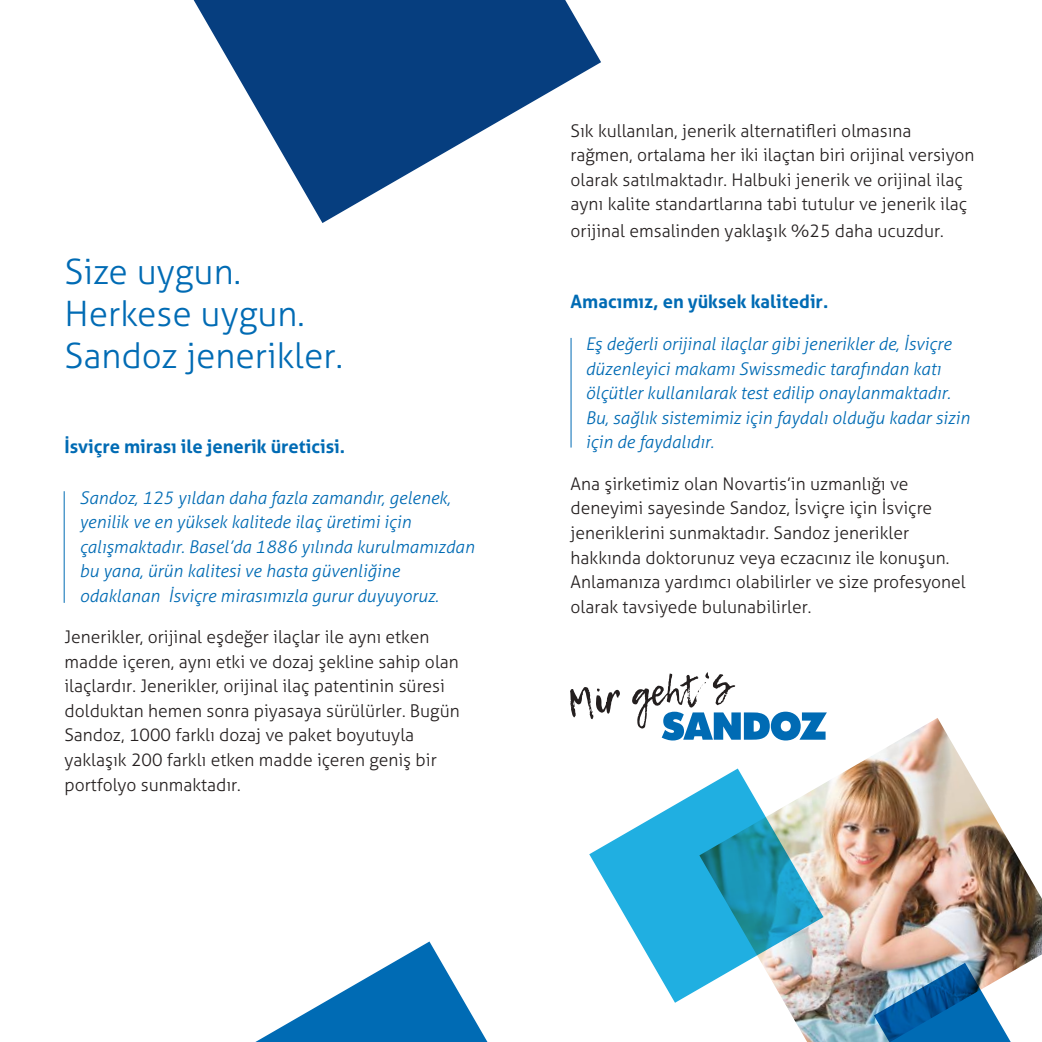
<style>
.page{position:relative;width:1042px;height:1042px;background:#fff}
.page>*{position:absolute;margin:0;border:0;box-sizing:border-box;transform-origin:0 0}
.t1{font:300 35px/42px "Aller";color:#006bb4}
.t2{font:700 18.38px "Aller";color:#006bb4}
.t3{font:300 17.5px/24.5px "Aller";color:#241f1f}
.t4{font:italic 300 17.5px/24.5px "Aller";color:#006bb4}
</style>
<div class="page">
<svg style="left:193px;top:0;width:408px;height:223px;fill:#063e7f"></svg>
<img style="left:782px;top:718px;width:260px;height:324px">
<svg style="left:589px;top:768px;width:234px;height:235px"></svg>
<img style="left:874px;top:963px;width:143px;height:79px">
<svg style="left:255px;top:941px;width:233px;height:101px"></svg>
<svg style="left:570px;top:672px;width:257px;height:68px"></svg>
<hr style="left:64px;top:491px;width:1px;height:112px;background:#006bb4">
<hr style="left:570px;top:338px;width:1px;height:109px;background:#006bb4">
<h1 class="t1" style="left:64px;top:251px;width:280px">Size uygun.<br>Herkese uygun.<br>Sandoz jenerikler.</h1>
<p class="t2" style="left:64px;top:435px;width:282px">İsviçre mirası ile jenerik üreticisi.</p>
<p class="t4" style="left:79px;top:485px;width:396px">Sandoz, 125 yıldan daha fazla zamandır, gelenek, yenilik ve en yüksek kalitede ilaç üretimi için çalışmaktadır. Basel’da 1886 yılında kurulmamızdan bu yana, ürün kalitesi ve hasta güvenliğine odaklanan İsviçre mirasımızla gurur duyuyoruz.</p>
<p class="t3" style="left:64px;top:625px;width:397px">Jenerikler, orijinal eşdeğer ilaçlar ile aynı etken madde içeren, aynı etki ve dozaj şekline sahip olan ilaçlardır. Jenerikler, orijinal ilaç patentinin süresi dolduktan hemen sonra piyasaya sürülürler. Bugün Sandoz, 1000 farklı dozaj ve paket boyutuyla yaklaşık 200 farklı etken madde içeren geniş bir portfolyo sunmaktadır.</p>
<p class="t3" style="left:570px;top:118px;width:405px">Sık kullanılan, jenerik alternatifleri olmasına rağmen, ortalama her iki ilaçtan biri orijinal versiyon olarak satılmaktadır. Halbuki jenerik ve orijinal ilaç aynı kalite standartlarına tabi tutulur ve jenerik ilaç</p>
<p class="t3" style="left:570px;top:218px;width:375px">orijinal emsalinden yaklaşık %25 daha ucuzdur.</p>
<p class="t2" style="left:570px;top:290px;width:259px">Amacımız, en yüksek kalitedir.</p>
<p class="t4" style="left:585px;top:332px;width:386px">Eş değerli orijinal ilaçlar gibi jenerikler de, İsviçre düzenleyici makamı Swissmedic tarafından katı ölçütler kullanılarak test edilip onaylanmaktadır.<br>Bu, sağlık sistemimiz için faydalı olduğu kadar sizin için de faydalıdır.</p>
<p class="t3" style="left:570px;top:471px;width:397px">Ana şirketimiz olan Novartis’in uzmanlığı ve deneyimi sayesinde Sandoz, İsviçre için İsviçre jeneriklerini sunmaktadır. Sandoz jenerikler hakkında doktorunuz veya eczacınız ile konuşun.<br>Anlamanıza yardımcı olabilirler ve size profesyonel olarak tavsiyede bulunabilirler.</p>
</div>
